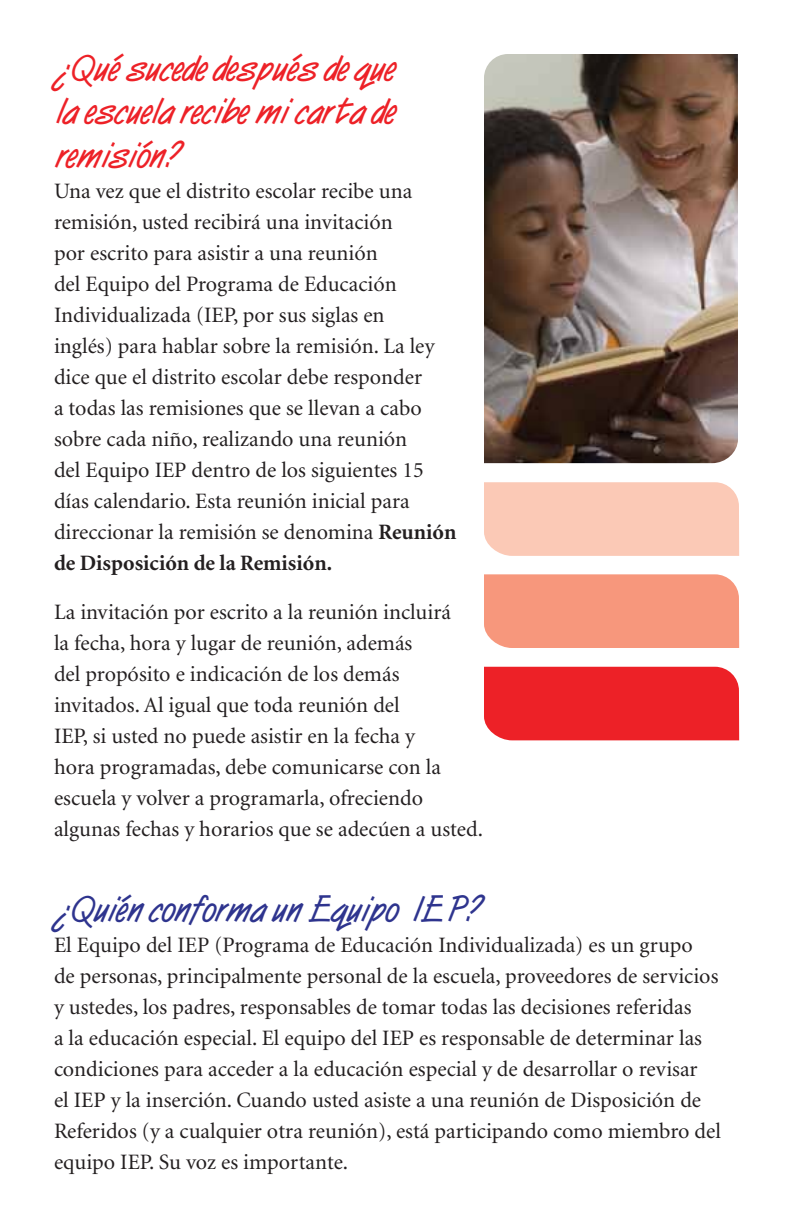
<style>
.page{position:relative;width:792px;height:1224px;background:#fff}
.page>*{position:absolute;margin:0;border:0;box-sizing:border-box;transform-origin:0 0}
.t1{font:700 36px/43.2px "Surf Style";color:#ed2127;text-align:justify}
.t2{font:700 36px "Surf Style";color:#2e348e}
.t3{font:22px/31px "Minion";color:#231f20}
.s1{font-weight:700}
</style>
<div class="page">
<div style="left:484px;top:667px;width:255px;height:73px;background:#ed2127"></div>
<div style="left:484px;top:574px;width:255px;height:74px;background:#f7977c"></div>
<div style="left:484px;top:482px;width:255px;height:74px;background:#fbc9b6"></div>
<img style="left:484px;top:54px;width:254px;height:409px">
<h1 class="t1" style="left:54px;top:47px;width:341px">¿Qué sucede después de que la escuela recibe mi carta de remisión?</h1>
<p class="t3" style="left:54px;top:176px;width:404px">Una vez que el distrito escolar recibe una remisión, usted recibirá una invitación<br>por escrito para asistir a una reunión<br>del Equipo del Programa de Educación Individualizada (IEP, por sus siglas en<br>inglés) para hablar sobre la remisión. La ley dice que el distrito escolar debe responder<br>a todas las remisiones que se llevan a cabo sobre cada niño, realizando una reunión<br>del Equipo IEP dentro de los siguientes 15 días calendario. Esta reunión inicial para direccionar la remisión se denomina <span class="s1">Reunión de Disposición de la Remisión.</span></p>
<p class="t3" style="left:54px;top:597px;width:430px">La invitación por escrito a la reunión incluirá<br>la fecha, hora y lugar de reunión, además<br>del propósito e indicación de los demás invitados. Al igual que toda reunión del<br>IEP, si usted no puede asistir en la fecha y<br>hora programadas, debe comunicarse con la escuela y volver a programarla, ofreciendo algunas fechas y horarios que se adecúen a usted.</p>
<h1 class="t2" style="left:54px;top:885px;width:425px">¿Quién conforma un Equipo IEP?</h1>
<p class="t3" style="left:54px;top:930px;width:669px">El Equipo del IEP (Programa de Educación Individualizada) es un grupo<br>de personas, principalmente personal de la escuela, proveedores de servicios y ustedes, los padres, responsables de tomar todas las decisiones referidas<br>a la educación especial. El equipo del IEP es responsable de determinar las condiciones para acceder a la educación especial y de desarrollar o revisar<br>el IEP y la inserción. Cuando usted asiste a una reunión de Disposición de Referidos (y a cualquier otra reunión), está participando como miembro del equipo IEP. Su voz es importante.</p>
</div>
